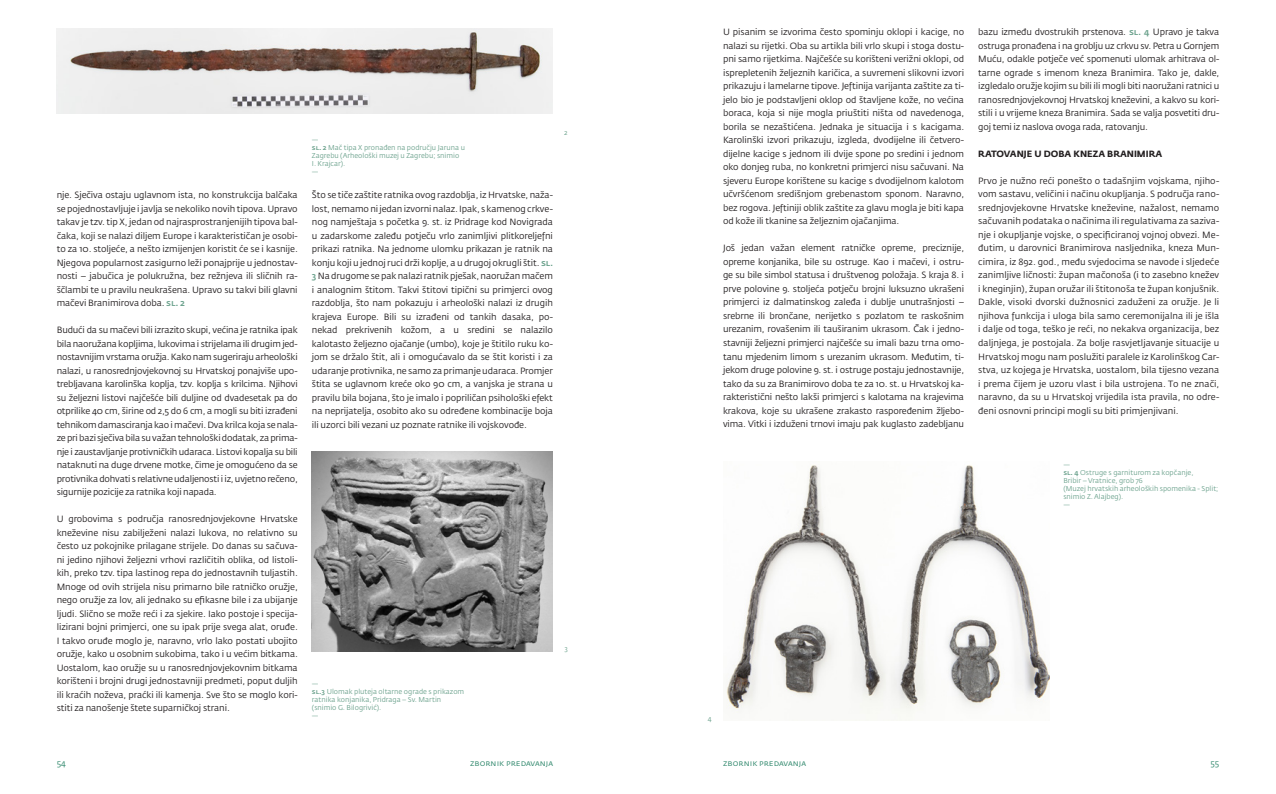
<style>
.page{position:relative;width:1276px;height:794px;background:#fff}
.page>*{position:absolute;margin:0;border:0;box-sizing:border-box;transform-origin:0 0}
.t1{font:9px/13.5px "Fedra Sans Std";letter-spacing:-.01em;color:#231f20;text-align:justify}
.t2{font:700 9px "Fedra Sans Std";color:#231f20}
.t3{font:8.5px "Fedra Sans Std";letter-spacing:.005em;color:#2e876b}
.t4{font:7px/8px "Fedra Sans Std";color:#6ca28d}
.s1{font-weight:500;color:#6ca28d}
.s2{font-weight:500}
</style>
<div class="page">
<img style="left:57px;top:28px;width:496px;height:86px">
<img style="left:312px;top:451px;width:241px;height:200px">
<img style="left:726px;top:465px;width:323px;height:255px">
<p class="t1" style="left:57px;top:188px;width:243px">nje. Sječiva ostaju uglavnom ista, no konstrukcija balčaka se pojednostavljuje i javlja se nekoliko novih tipova. Upravo takav je tzv. tip X, jedan od najrasprostranjenijih tipova bal&shy;čaka, koji se nalazi diljem Europe i karakterističan je osobi&shy;to za 10. stoljeće, a nešto izmijenjen koristit će se i kasnije.<br>Njegova popularnost zasigurno leži ponajprije u jednostav&shy;nosti – jabučica je polukružna, bez režnjeva ili sličnih ra&shy;ščlambi te u pravilu neukrašena. Upravo su takvi bili glavni mačevi Branimirova doba. <span class="s1">sl. 2</span></p>
<p class="t1" style="left:57px;top:323px;width:243px">Budući da su mačevi bili izrazito skupi, većina je ratnika ipak bila naoružana kopljima, lukovima i strijelama ili drugim jed&shy;nostavnijim vrstama oružja. Kako nam sugeriraju arheološki nalazi, u ranosrednjovjekovnoj su Hrvatskoj ponajviše upo&shy;trebljavana karolinška koplja, tzv. koplja s krilcima. Njihovi su željezni listovi najčešće bili duljine od dvadesetak pa do otprilike 40 cm, širine od 2,5 do 6 cm, a mogli su biti izrađeni tehnikom damasciranja kao i mačevi. Dva krilca koja se nala&shy;ze pri bazi sječiva bila su važan tehnološki dodatak, za prima&shy;nje i zaustavljanje protivničkih udaraca. Listovi kopalja su bili nataknuti na duge drvene motke, čime je omogućeno da se protivnika dohvati s relativne udaljenosti i iz, uvjetno rečeno, sigurnije pozicije za ratnika koji napada.</p>
<p class="t1" style="left:57px;top:512px;width:243px">U grobovima s područja ranosrednjovjekovne Hrvatske kneževine nisu zabilježeni nalazi lukova, no relativno su često uz pokojnike prilagane strijele. Do danas su sačuva&shy;ni jedino njihovi željezni vrhovi različitih oblika, od listoli&shy;kih, preko tzv. tipa lastinog repa do jednostavnih tuljastih.<br>Mnoge od ovih strijela nisu primarno bile ratničko oružje, nego oružje za lov, ali jednako su efikasne bile i za ubijanje ljudi. Slično se može reći i za sjekire. Iako postoje i specija&shy;lizirani bojni primjerci, one su ipak prije svega alat, oruđe.<br>I takvo oruđe moglo je, naravno, vrlo lako postati ubojito oružje, kako u osobnim sukobima, tako i u većim bitkama.<br>Uostalom, kao oružje su u ranosrednjovjekovnim bitkama korišteni i brojni drugi jednostavniji predmeti, poput duljih ili kraćih noževa, praćki ili kamenja. Sve što se moglo kori&shy;stiti za nanošenje štete suparničkoj strani.</p>
<p class="t4" style="left:312px;top:136px;width:8px">—</p>
<p class="t4" style="left:312px;top:144px;width:155px"><span class="s2">sl. 2</span> Mač tipa X pronađen na području Jaruna u<br>Zagrebu (Arheološki muzej u Zagrebu; snimio<br>I. Krajcar).</p>
<p class="t4" style="left:312px;top:168px;width:8px">—</p>
<p class="t1" style="left:312px;top:188px;width:243px">Što se tiče zaštite ratnika ovog razdoblja, iz Hrvatske, naža&shy;lost, nemamo ni jedan izvorni nalaz. Ipak, s kamenog crkve&shy;nog namještaja s početka 9. st. iz Pridrage kod Novigrada u zadarskome zaleđu potječu vrlo zanimljivi plitkoreljefni prikazi ratnika. Na jednome ulomku prikazan je ratnik na konju koji u jednoj ruci drži koplje, a u drugoj okrugli štit. <span class="s1">sl.<br>3</span> Na drugome se pak nalazi ratnik pješak, naoružan mačem i analognim štitom. Takvi štitovi tipični su primjerci ovog razdoblja, što nam pokazuju i arheološki nalazi iz drugih</p>
<p class="t1" style="left:312px;top:310px;width:242px">krajeva Europe. Bili su izrađeni od tankih dasaka, po&shy;nekad prekrivenih kožom, a u sredini se nalazilo</p>
<p class="t1" style="left:312px;top:337px;width:242px">kalotasto željezno ojačanje (umbo), koje je štitilo ruku ko&shy;jom se držalo štit, ali i omogućavalo da se štit koristi i za udaranje protivnika, ne samo za primanje udaraca. Promjer štita se uglavnom kreće oko 90 cm, a vanjska je strana u pravilu bila bojana, što je imalo i popriličan psihološki efekt na neprijatelja, osobito ako su određene kombinacije boja ili uzorci bili vezani uz poznate ratnike ili vojskovođe.</p>
<p class="t4" style="left:564px;top:128px;width:5px">2</p>
<p class="t4" style="left:312px;top:679px;width:8px">—</p>
<p class="t4" style="left:312px;top:687px;width:154px"><span class="s2">sl.3</span> Ulomak pluteja oltarne ograde s prikazom ratnika konjanika, Pridraga – Sv. Martin</p>
<p class="t4" style="left:312px;top:703px;width:71px">(snimio G. Bilogrivić).</p>
<p class="t4" style="left:312px;top:711px;width:8px">—</p>
<p class="t4" style="left:564px;top:645px;width:5px">3</p>
<p class="t1" style="left:723px;top:25px;width:243px">U pisanim se izvorima često spominju oklopi i kacige, no nalazi su rijetki. Oba su artikla bili vrlo skupi i stoga dostu&shy;pni samo rijetkima. Najčešće su korišteni verižni oklopi, od isprepletenih željeznih karičica, a suvremeni slikovni izvori prikazuju i lamelarne tipove. Jeftinija varijanta zaštite za ti&shy;jelo bio je podstavljeni oklop od štavljene kože, no većina boraca, koja si nije mogla priuštiti ništa od navedenoga, borila se nezaštićena. Jednaka je situacija i s kacigama.<br>Karolinški izvori prikazuju, izgleda, dvodijelne ili četvero&shy;dijelne kacige s jednom ili dvije spone po sredini i jednom oko donjeg ruba, no konkretni primjerci nisu sačuvani. Na sjeveru Europe korištene su kacige s dvodijelnom kalotom učvršćenom središnjom grebenastom sponom. Naravno, bez rogova. Jeftiniji oblik zaštite za glavu mogla je biti kapa od kože ili tkanine sa željeznim ojačanjima.</p>
<p class="t1" style="left:723px;top:241px;width:243px">Još jedan važan element ratničke opreme, preciznije, opreme konjanika, bile su ostruge. Kao i mačevi, i ostru&shy;ge su bile simbol statusa i društvenog položaja. S kraja 8. i prve polovine 9. stoljeća potječu brojni luksuzno ukrašeni</p>
<p class="t1" style="left:723px;top:295px;width:242px">primjerci iz dalmatinskog zaleđa i dublje unutrašnjosti – srebrne ili brončane, nerijetko s pozlatom te raskošnim</p>
<p class="t1" style="left:723px;top:322px;width:243px">urezanim, rovašenim ili tauširanim ukrasom. Čak i jedno&shy;stavniji željezni primjerci najčešće su imali bazu trna omo&shy;tanu mjedenim limom s urezanim ukrasom. Međutim, ti&shy;jekom druge polovine 9. st. i ostruge postaju jednostavnije, tako da su za Branimirovo doba te za 10. st. u Hrvatskoj ka&shy;rakteristični nešto lakši primjerci s kalotama na krajevima krakova, koje su ukrašene zrakasto raspoređenim žljebo&shy;vima. Vitki i izduženi trnovi imaju pak kuglasto zadebljanu</p>
<p class="t1" style="left:978px;top:25px;width:243px">bazu između dvostrukih prstenova. <span class="s1">sl. 4</span> Upravo je takva ostruga pronađena i na groblju uz crkvu sv. Petra u Gornjem Muću, odakle potječe već spomenuti ulomak arhitrava ol&shy;tarne ograde s imenom kneza Branimira. Tako je, dakle, izgledalo oružje kojim su bili ili mogli biti naoružani ratnici u ranosrednjovjekovnoj Hrvatskoj kneževini, a kakvo su kori&shy;stili i u vrijeme kneza Branimira. Sada se valja posvetiti dru&shy;goj temi iz naslova ovoga rada, ratovanju.</p>
<p class="t2" style="left:978px;top:148px;width:185px">RATOVANJE U DOBA KNEZA BRANIMIRA</p>
<p class="t1" style="left:978px;top:174px;width:243px">Prvo je nužno reći ponešto o tadašnjim vojskama, njiho&shy;vom sastavu, veličini i načinu okupljanja. S područja rano&shy;srednjovjekovne Hrvatske kneževine, nažalost, nemamo sačuvanih podataka o načinima ili regulativama za saziva&shy;nje i okupljanje vojske, o specificiranoj vojnoj obvezi. Me&shy;đutim, u darovnici Branimirova nasljednika, kneza Mun&shy;cimira, iz 892. god., među svjedocima se navode i sljedeće zanimljive ličnosti: župan mačonoša (i to zasebno knežev i kneginjin), župan oružar ili štitonoša te župan konjušnik.<br>Dakle, visoki dvorski dužnosnici zaduženi za oružje. Je li njihova funkcija i uloga bila samo ceremonijalna ili je išla i dalje od toga, teško je reći, no nekakva organizacija, bez daljnjega, je postojala. Za bolje rasvjetljavanje situacije u Hrvatskoj mogu nam poslužiti paralele iz Karolinškog Car&shy;stva, uz kojega je Hrvatska, uostalom, bila tijesno vezana i prema čijem je uzoru vlast i bila ustrojena. To ne znači, naravno, da su u Hrvatskoj vrijedila ista pravila, no odre&shy;đeni osnovni principi mogli su biti primjenjivani.</p>
<p class="t4" style="left:1063px;top:460px;width:8px">—</p>
<p class="t4" style="left:1063px;top:468px;width:132px"><span class="s2">sl. 4</span> Ostruge s garniturom za kopčanje,</p>
<p class="t4" style="left:1063px;top:476px;width:81px">Bribir – Vratnice, grob 76</p>
<p class="t4" style="left:1063px;top:484px;width:157px">(Muzej hrvatskih arheoloških spomenika - Split; snimio Z. Alajbeg).</p>
<p class="t4" style="left:1063px;top:500px;width:8px">—</p>
<p class="t4" style="left:708px;top:714px;width:5px">4</p>
<p class="t3" style="left:57px;top:757px;width:11px">54</p>
<p class="t3" style="left:470px;top:757px;width:84px">zbornik predavanja</p>
<p class="t3" style="left:723px;top:757px;width:84px">zbornik predavanja</p>
<p class="t3" style="left:1210px;top:757px;width:10px">55</p>
</div>
